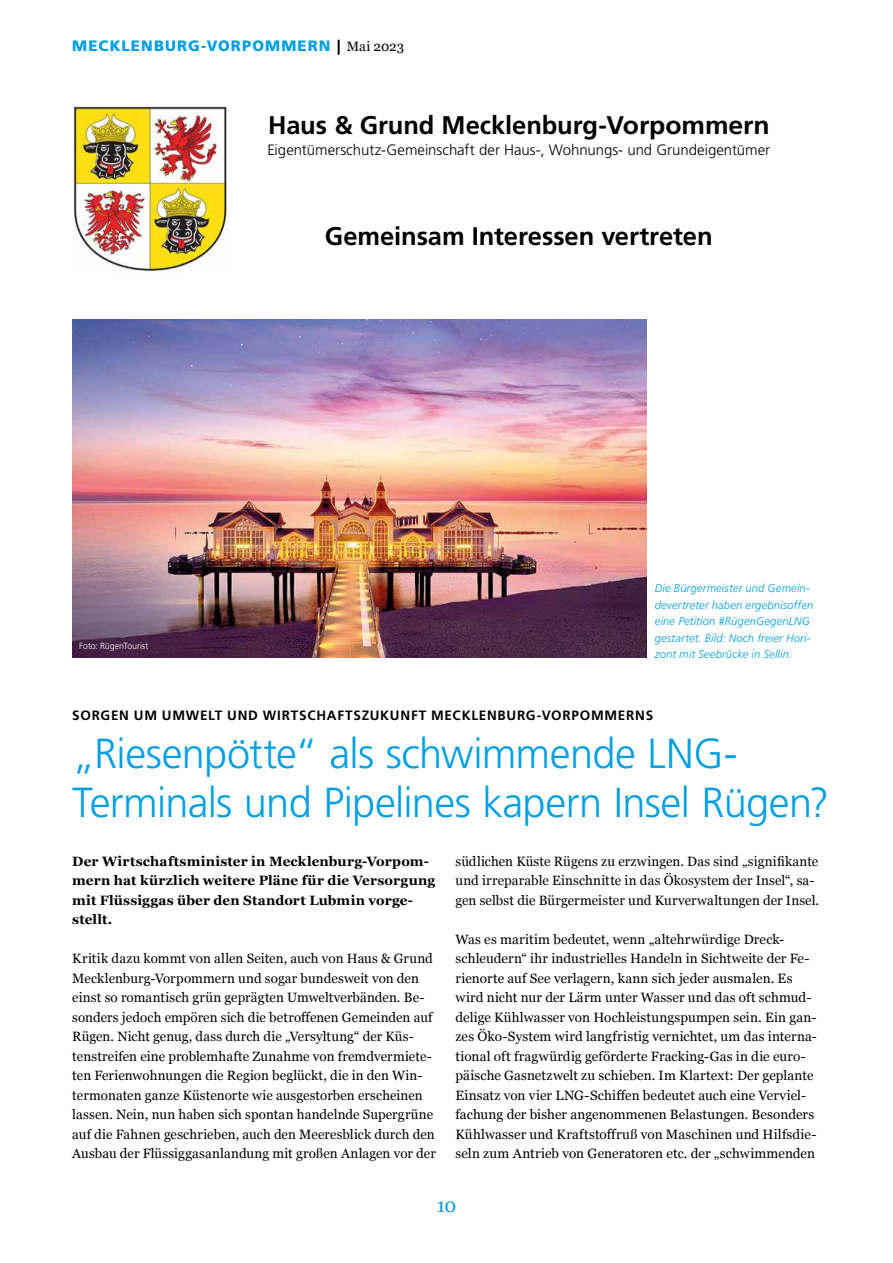
<style>
.page{position:relative;width:893px;height:1263px;background:#fff}
.page>*{position:absolute;margin:0;border:0;box-sizing:border-box;transform-origin:0 0}
.t1{font:300 42px/48.8px "Frutiger LT Pro";letter-spacing:-.015em;color:#009fe3}
.t2{font:700 25.5px "Frutiger LT Pro";letter-spacing:-.005em;color:#000}
.t3{font:19.5px "Georgia";color:#009fe3}
.t4{font:300 15px "Frutiger LT Pro";letter-spacing:-.005em;color:#000}
.t5{font:900 15px "Frutiger LT Pro";letter-spacing:.075em;color:#009fe3}
.t6{font:13.5px/19.5px "Georgia";letter-spacing:.005em;color:#000}
.t7{font:700 13.5px/19.5px "Georgia";letter-spacing:.015em;color:#000}
.t8{font:700 13.5px "Frutiger LT Pro";letter-spacing:.055em;color:#000}
.t9{font:italic 300 11.25px/16.5px "Frutiger LT Pro";letter-spacing:.01em;color:#009fe3}
.t10{font:300 9px "Frutiger LT Pro";letter-spacing:-.005em;color:#fff}
.s1{color:#000}
.s2{font-family:"Georgia";font-weight:400;font-size:13.5px;color:#000}
</style>
<div class="page">
<img style="left:72px;top:105px;width:156px;height:167px">
<img style="left:72px;top:320px;width:574px;height:337px">
<p class="t5" style="left:72px;top:36px;width:334px">MECKLENBURG-VORPOMMERN <span class="s1">|</span> <span class="s2">Mai 2023</span></p>
<h2 class="t2" style="left:268px;top:110px;width:503px">Haus &amp; Grund Mecklenburg-Vorpommern</h2>
<p class="t4" style="left:267px;top:141px;width:504px">Eigentümerschutz-Gemeinschaft der Haus-, Wohnungs- und Grundeigentümer</p>
<p class="t10" style="left:79px;top:641px;width:71px">Foto: RügenTourist</p>
<h2 class="t2" style="left:325px;top:220px;width:389px">Gemeinsam Interessen vertreten</h2>
<p class="t9" style="left:655px;top:580px;width:160px">Die Bürgermeister und Gemein&shy;devertreter haben ergebnisoffen eine Petition #RügenGegenLNG gestartet. Bild: Noch freier Hori&shy;zont mit Seebrücke in Sellin.</p>
<p class="t8" style="left:72px;top:707px;width:582px">SORGEN UM UMWELT UND WIRTSCHAFTSZUKUNFT MECKLENBURG-VORPOMMERNS</p>
<h1 class="t1" style="left:72px;top:730px;width:758px">„Riesenpötte“ als schwimmende LNG-<br>Terminals und Pipelines kapern Insel Rügen?</h1>
<p class="t7" style="left:72px;top:851px;width:364px">Der Wirtschaftsminister in Mecklenburg-Vorpom&shy;mern hat kürzlich weitere Pläne für die Versorgung mit Flüssiggas über den Standort Lubmin vorge&shy;stellt.</p>
<p class="t6" style="left:72px;top:948px;width:365px">Kritik dazu kommt von allen Seiten, auch von Haus &amp; Grund Mecklenburg-Vorpommern und sogar bundesweit von den einst so romantisch grün geprägten Umweltverbänden. Be&shy;sonders jedoch empören sich die betroffenen Gemeinden auf Rügen. Nicht genug, dass durch die „Versyltung“ der Küs&shy;tenstreifen eine problemhafte Zunahme von fremdvermiete&shy;ten Ferienwohnungen die Region beglückt, die in den Win&shy;termonaten ganze Küstenorte wie ausgestorben erscheinen lassen. Nein, nun haben sich spontan handelnde Supergrüne auf die Fahnen geschrieben, auch den Meeresblick durch den Ausbau der Flüssiggasanlandung mit großen Anlagen vor der</p>
<p class="t6" style="left:455px;top:851px;width:365px">südlichen Küste Rügens zu erzwingen. Das sind „signifikante und irreparable Einschnitte in das Ökosystem der Insel“, sa&shy;gen selbst die Bürgermeister und Kurverwaltungen der Insel.</p>
<p class="t6" style="left:455px;top:929px;width:363px">Was es maritim bedeutet, wenn „altehrwürdige Dreck&shy;schleudern“ ihr industrielles Handeln in Sichtweite der Fe&shy;rienorte auf See verlagern, kann sich jeder ausmalen. Es wird nicht nur der Lärm unter Wasser und das oft schmud&shy;delige Kühlwasser von Hochleistungspumpen sein. Ein gan&shy;zes Öko-System wird langfristig vernichtet, um das interna&shy;tional oft fragwürdig geförderte Fracking-Gas in die euro&shy;päische Gasnetzwelt zu schieben. Im Klartext: Der geplante Einsatz von vier LNG-Schiffen bedeutet auch eine Verviel&shy;fachung der bisher angenommenen Belastungen. Besonders Kühlwasser und Kraftstoffruß von Maschinen und Hilfsdie&shy;seln zum Antrieb von Generatoren etc. der „schwimmenden</p>
<h3 class="t3" style="left:437px;top:1191px;width:21px">10</h3>
</div>
